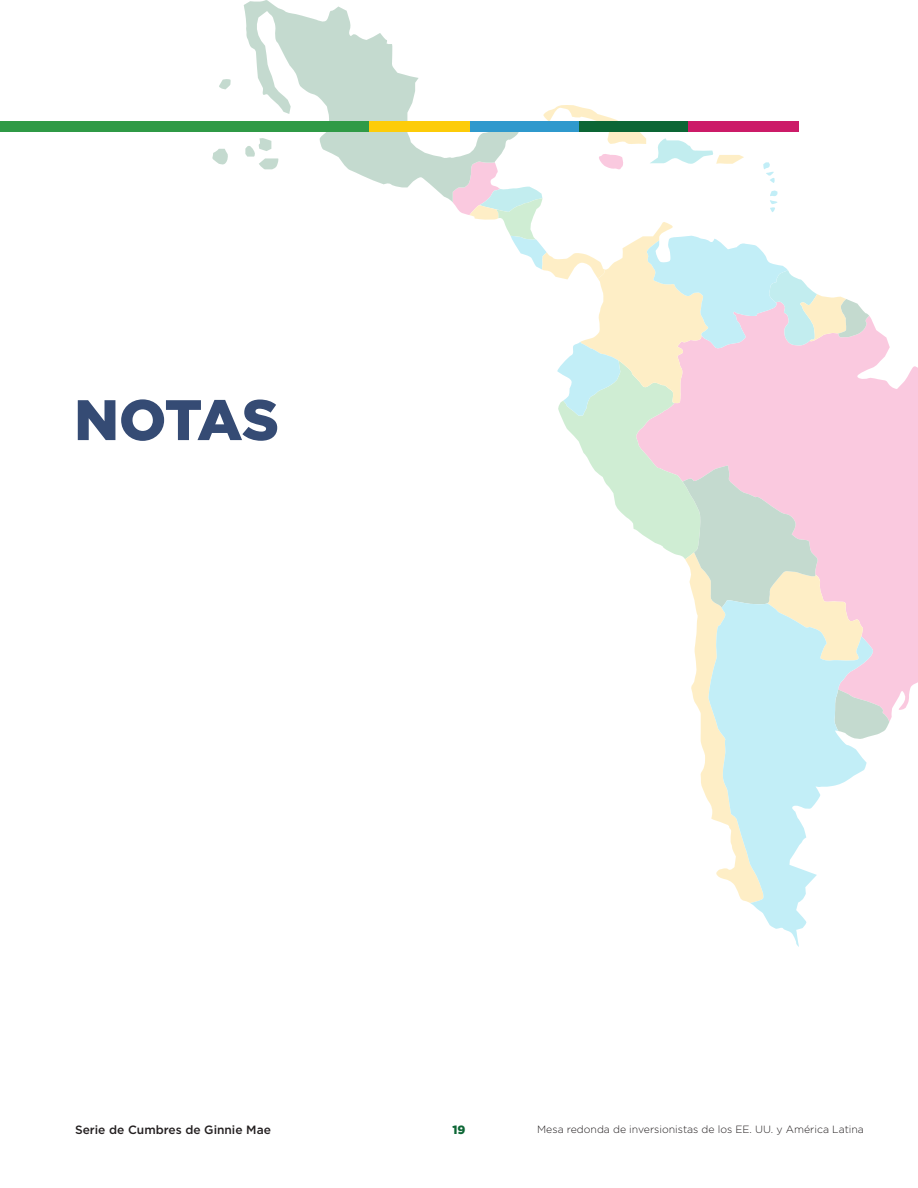
<style>
.page{position:relative;width:918px;height:1188px;background:#fff}
.page>*{position:absolute;margin:0;border:0;box-sizing:border-box;transform-origin:0 0}
.t1{font:900 57px "Gotham";letter-spacing:-.02em;color:#354b74}
.t2{font:500 12px "Gotham";color:#231f20}
.t3{font:900 12px "Gotham";color:#0d6736}
.t4{font:300 10.5px "Gotham";color:#231f20}
</style>
<div class="page">
<svg style="left:889px;top:346px;width:29px;height:376px;fill:#fac9df"></svg>
<svg style="left:219px;top:79px;width:12px;height:10px"></svg>
<svg style="left:212px;top:149px;width:16px;height:16px"></svg>
<svg style="left:244px;top:0;width:209px;height:202px"></svg>
<svg style="left:453px;top:105px;width:436px;height:695px"></svg>
<svg style="left:708px;top:599px;width:169px;height:348px;fill:#c4eef7"></svg>
<div style="left:73px;top:121px;width:725px;height:10px;background:#cc1b68"></div>
<div style="left:4px;top:121px;width:684px;height:10px;background:#0c6635"></div>
<div style="left:0;top:121px;width:578px;height:10px;background:#2f99cd"></div>
<div style="left:0;top:121px;width:469px;height:10px;background:#fdcc09"></div>
<div style="left:0;top:121px;width:369px;height:10px;background:#2f9a46"></div>
<p class="t1" style="left:74px;top:381px;width:206px">NOTAS</p>
<p class="t2" style="left:75px;top:1121px;width:197px">Serie de Cumbres de Ginnie Mae</p>
<p class="t3" style="left:452px;top:1121px;width:15px">19</p>
<p class="t4" style="left:537px;top:1123px;width:328px">Mesa redonda de inversionistas de los EE. UU. y América Latina</p>
</div>
